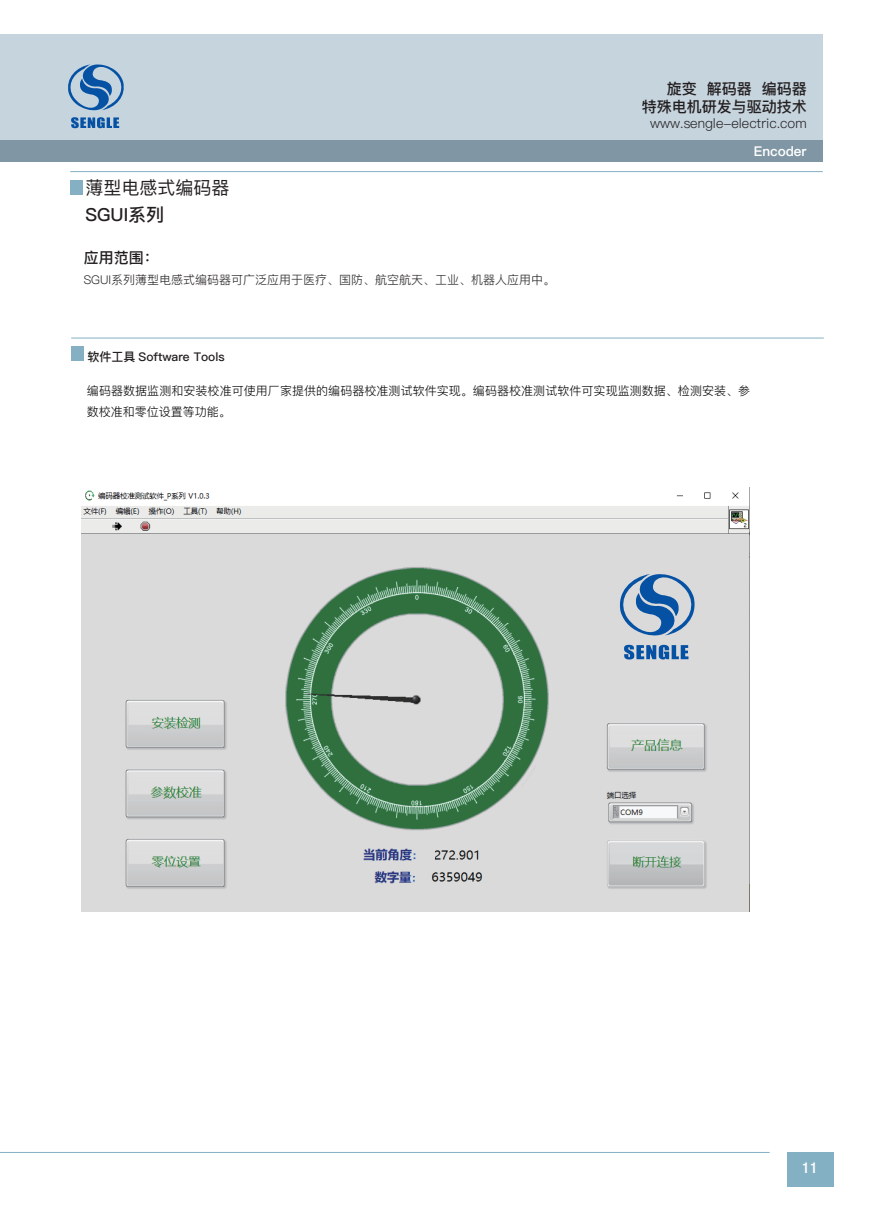
<style>
.page{position:relative;width:893px;height:1229px;background:#fff}
.page>*{position:absolute;margin:0;border:0;box-sizing:border-box;transform-origin:0 0}
.t1{font:18px "Ping Fang SC Medium";color:#231f20}
.t2{font:18px "Ping Fang SC Bold";color:#231f20}
.t3{font:15px/18px "Ping Fang SC Bold";color:#231f20;text-align:right}
.t4{font:500 condensed 15px "Helvetica Neue LT Pro";color:#fff}
.t5{font:13.5px "Ping Fang SC Regular";color:#231f20}
.t6{font:13.5px "Ping Fang SC Heavy";color:#fff}
.t7{font:12px/21.3px "Ping Fang SC Regular";letter-spacing:.005em;color:#030303}
.t8{font:12px "Ping Fang SC Regular";color:#231f20}
.t9{font:12px "Ping Fang SC Bold";color:#231f20}
</style>
<div class="page">
<hr style="left:0;top:1152px;width:770px;height:1px;background:#85afc3">
<div style="left:787px;top:1152px;width:46px;height:34px;background:#84b0c4"></div>
<div style="left:0;top:34px;width:823px;height:106px;background:#c6d4de"></div>
<div style="left:0;top:140px;width:823px;height:22px;background:#8096a4"></div>
<svg style="left:68px;top:64px;width:56px;height:47px"></svg>
<svg style="left:71px;top:117px;width:48px;height:11px"></svg>
<hr style="left:70px;top:171px;width:753px;height:1px;background:#84b1c5">
<div style="left:70px;top:180px;width:13px;height:15px;background:#85afc3"></div>
<hr style="left:71px;top:338px;width:753px;height:1px;background:#84b1c5">
<div style="left:71px;top:346px;width:13px;height:15px;background:#85afc3"></div>
<img style="left:82px;top:490px;width:667px;height:421px">
<svg style="left:616px;top:573px;width:82px;height:64px;background:#92abc7"></svg>
<svg style="left:624px;top:645px;width:64px;height:14px"></svg>
<p class="t3" style="left:642px;top:80px;width:167px">旋变 解码器 编码器<br>特殊电机研发与驱动技术</p>
<p class="t5" style="left:650px;top:115px;width:158px">www.sengle-electric.com</p>
<h1 class="t1" style="left:85px;top:177px;width:146px">薄型电感式编码器</h1>
<h1 class="t2" style="left:85px;top:204px;width:80px">SGUI系列</h1>
<p class="t3" style="left:84px;top:249px;width:76px">应用范围：</p>
<p class="t8" style="left:84px;top:273px;width:473px">SGUI系列薄型电感式编码器可广泛应用于医疗、国防、航空航天、工业、机器人应用中。</p>
<p class="t6" style="left:754px;top:143px;width:55px">Encoder</p>
<p class="t9" style="left:88px;top:349px;width:139px">软件工具 Software Tools</p>
<p class="t7" style="left:87px;top:380px;width:665px">编码器数据监测和安装校准可使用厂家提供的编码器校准测试软件实现。编码器校准测试软件可实现监测数据、检测安装、参数校准和零位设置等功能。</p>
<p class="t4" style="left:802px;top:1159px;width:17px">11</p>
</div>
